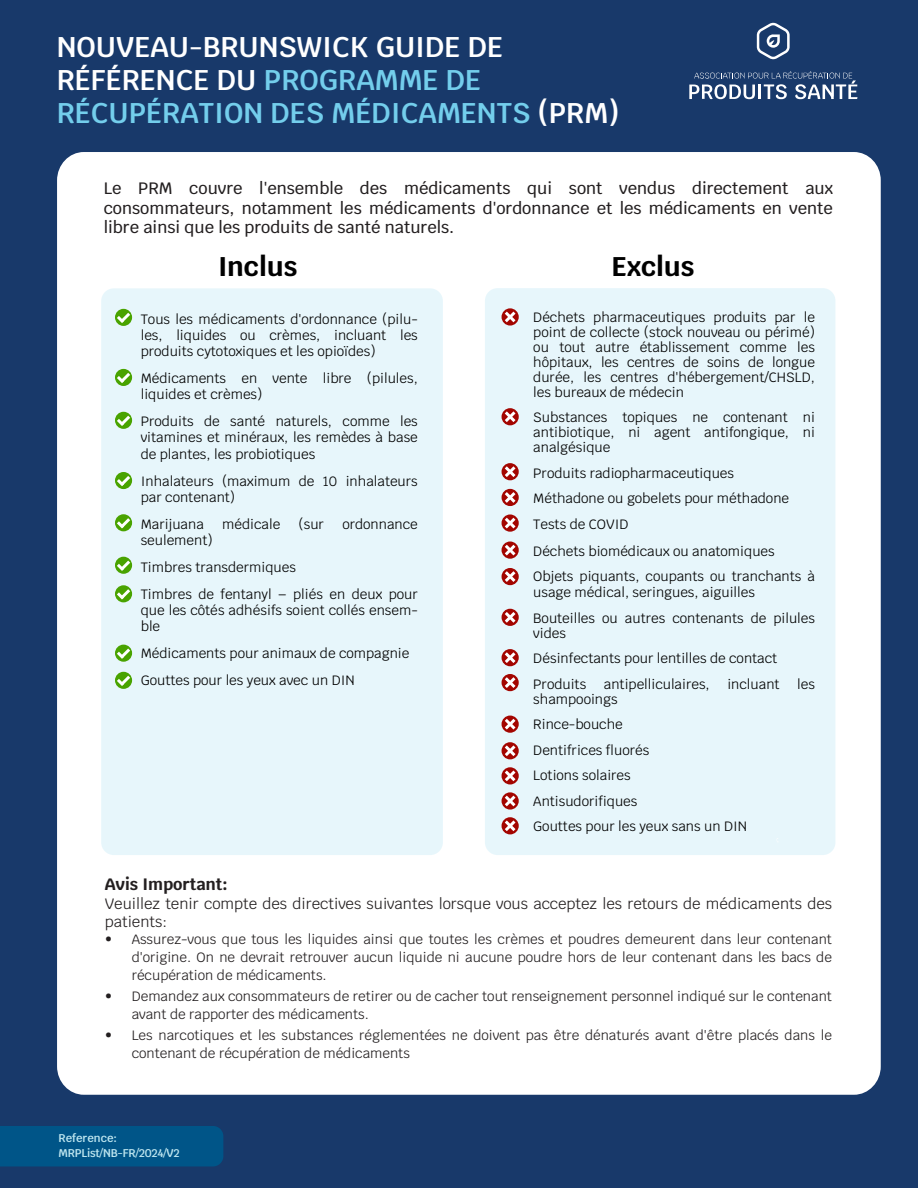
<style>
.page{position:relative;width:918px;height:1188px;background:#18396a}
.page>*{position:absolute;margin:0;border:0;box-sizing:border-box;transform-origin:0 0}
.t1{font:600 28.5px/33px "Krub";color:#fff}
.t2{font:700 27px "Krub";color:#000}
.t3{font:500 16.5px/19.8px "Krub";color:#231f20;text-align:justify}
.t4{font:700 16.5px "Krub";color:#231f20}
.t5{font:15px/18px "Krub";color:#231f20}
.t6{font:13.5px/25.5px "Krub";color:#000}
.t7{font:13.5px/18px "Krub";color:#231f20}
.t8{font:600 11.25px/14.7px "Krub";letter-spacing:-.02em;color:#bde5ef}
.s1{color:#73ceec}
</style>
<div class="page">
<div style="left:57px;top:152px;width:824px;height:943px;background:#fff;border-radius:28px"></div>
<div style="left:101px;top:288px;width:342px;height:567px;background:#e7f6fb;border-radius:13px"></div>
<div style="left:485px;top:288px;width:350px;height:567px;background:#e7f6fb;border-radius:13px"></div>
<svg style="left:757px;top:22px;width:33px;height:37px"></svg>
<svg style="left:689px;top:71px;width:169px;height:28px"></svg>
<div style="left:0;top:1126px;width:223px;height:40px;background:#058"></div>
<div style="left:115px;top:309px;width:17px;height:17px;background:#49a300;border-radius:50%"></div>
<svg style="left:117px;top:313px;width:13px;height:10px"></svg>
<div style="left:115px;top:369px;width:17px;height:17px;background:#49a300;border-radius:50%"></div>
<svg style="left:117px;top:373px;width:13px;height:10px"></svg>
<div style="left:115px;top:412px;width:17px;height:17px;background:#49a300;border-radius:50%"></div>
<svg style="left:117px;top:416px;width:13px;height:10px"></svg>
<div style="left:115px;top:472px;width:17px;height:17px;background:#49a300;border-radius:50%"></div>
<svg style="left:117px;top:476px;width:13px;height:10px"></svg>
<svg style="left:115px;top:514px;width:17px;height:17px"></svg>
<svg style="left:117px;top:518px;width:13px;height:10px"></svg>
<div style="left:115px;top:557px;width:17px;height:17px;background:#49a300;border-radius:50%"></div>
<svg style="left:117px;top:561px;width:13px;height:10px"></svg>
<svg style="left:115px;top:585px;width:17px;height:17px"></svg>
<svg style="left:117px;top:589px;width:13px;height:11px"></svg>
<svg style="left:115px;top:645px;width:17px;height:17px"></svg>
<svg style="left:117px;top:649px;width:13px;height:10px"></svg>
<div style="left:115px;top:672px;width:17px;height:17px;background:#49a300;border-radius:50%"></div>
<svg style="left:117px;top:676px;width:13px;height:10px"></svg>
<svg style="left:502px;top:308px;width:17px;height:18px"></svg>
<svg style="left:505px;top:312px;width:11px;height:10px"></svg>
<div style="left:502px;top:408px;width:17px;height:17px;background:#a30500;border-radius:50%"></div>
<svg style="left:505px;top:411px;width:11px;height:11px"></svg>
<div style="left:502px;top:463px;width:17px;height:17px;background:#a30500;border-radius:50%"></div>
<svg style="left:505px;top:466px;width:11px;height:11px"></svg>
<div style="left:502px;top:489px;width:17px;height:17px;background:#a30500;border-radius:50%"></div>
<svg style="left:505px;top:492px;width:11px;height:11px"></svg>
<svg style="left:502px;top:514px;width:17px;height:18px"></svg>
<svg style="left:505px;top:518px;width:11px;height:10px"></svg>
<svg style="left:502px;top:541px;width:17px;height:18px"></svg>
<svg style="left:505px;top:545px;width:11px;height:10px"></svg>
<div style="left:502px;top:568px;width:17px;height:17px;background:#a30500;border-radius:50%"></div>
<svg style="left:505px;top:571px;width:11px;height:11px"></svg>
<div style="left:502px;top:609px;width:17px;height:17px;background:#a30500;border-radius:50%"></div>
<svg style="left:505px;top:612px;width:11px;height:11px"></svg>
<div style="left:502px;top:649px;width:17px;height:17px;background:#a30500;border-radius:50%"></div>
<svg style="left:505px;top:652px;width:11px;height:11px"></svg>
<div style="left:502px;top:674px;width:17px;height:17px;background:#a30500;border-radius:50%"></div>
<svg style="left:505px;top:677px;width:11px;height:11px"></svg>
<svg style="left:502px;top:716px;width:17px;height:17px"></svg>
<svg style="left:505px;top:719px;width:11px;height:11px"></svg>
<svg style="left:502px;top:742px;width:17px;height:17px"></svg>
<svg style="left:505px;top:745px;width:11px;height:11px"></svg>
<svg style="left:502px;top:767px;width:17px;height:17px"></svg>
<svg style="left:505px;top:771px;width:11px;height:10px"></svg>
<svg style="left:502px;top:792px;width:17px;height:18px"></svg>
<svg style="left:505px;top:796px;width:11px;height:10px"></svg>
<svg style="left:502px;top:817px;width:17px;height:17px"></svg>
<svg style="left:505px;top:820px;width:11px;height:11px"></svg>
<h1 class="t1" style="left:57px;top:31px;width:564px">NOUVEAU-BRUNSWICK GUIDE DE<br>RÉFÉRENCE DU <span class="s1">PROGRAMME DE<br>RÉCUPÉRATION DES MÉDICAMENTS</span> (PRM)</h1>
<p class="t3" style="left:104px;top:178px;width:731px">Le PRM couvre l'ensemble des médicaments qui sont vendus directement aux consommateurs, notamment les médicaments d'ordonnance et les médicaments en vente libre ainsi que les produits de santé naturels.</p>
<h2 class="t2" style="left:218px;top:251px;width:81px">Inclus</h2>
<h2 class="t2" style="left:612px;top:251px;width:84px">Exclus</h2>
<p class="t6" style="left:141px;top:311px;width:279px;line-height:16.2px;text-align:justify">Tous les médicaments d'ordonnance (pilu&shy;les, liquides ou crèmes, incluant les produits cytotoxiques et les opioïdes)</p>
<p class="t6" style="left:141px;top:370px;width:279px;line-height:16.2px">Médicaments en vente libre (pilules, liquides et crèmes)</p>
<p class="t6" style="left:141px;top:413px;width:279px;line-height:16.2px;text-align:justify">Produits de santé naturels, comme les vitamines et minéraux, les remèdes à base de plantes, les probiotiques</p>
<p class="t6" style="left:141px;top:473px;width:279px;line-height:16.2px">Inhalateurs (maximum de 10 inhalateurs par contenant)</p>
<p class="t6" style="left:141px;top:511px;width:65px">Marijuana</p>
<p class="t6" style="left:222px;top:511px;width:59px">médicale</p>
<p class="t6" style="left:299px;top:511px;width:27px">(sur</p>
<p class="t6" style="left:342px;top:511px;width:77px">ordonnance</p>
<p class="t6" style="left:141px;top:527px;width:279px;line-height:27px">seulement)<br>Timbres transdermiques<br>Timbres de fentanyl – pliés en deux pour</p>
<p class="t6" style="left:141px;top:602px;width:279px;line-height:16.2px">que les côtés adhésifs soient collés ensem&shy;ble</p>
<p class="t6" style="left:141px;top:640px;width:270px;line-height:27px">Médicaments pour animaux de compagnie<br>Gouttes pour les yeux avec un DIN</p>
<p class="t6" style="left:533px;top:310px;width:283px;line-height:15px;text-align:justify">Déchets pharmaceutiques produits par le point de collecte (stock nouveau ou périmé) ou tout autre établissement comme les hôpitaux, les centres de soins de longue durée, les centres d'hébergement/CHSLD, les bureaux de médecin</p>
<p class="t6" style="left:533px;top:410px;width:283px;line-height:15px;text-align:justify">Substances topiques ne contenant ni antibiotique, ni agent antifongique, ni analgésique</p>
<p class="t6" style="left:533px;top:460px;width:257px">Produits radiopharmaceutiques<br>Méthadone ou gobelets pour méthadone<br>Tests de COVID</p>
<p class="t6" style="left:533px;top:538px;width:283px">Déchets biomédicaux ou anatomiques<br>Objets piquants, coupants ou tranchants à</p>
<p class="t6" style="left:533px;top:580px;width:283px">usage médical, seringues, aiguilles<br>Bouteilles ou autres contenants de pilules</p>
<p class="t6" style="left:533px;top:620px;width:246px">vides<br>Désinfectants pour lentilles de contact<br>Produits</p>
<p class="t6" style="left:604px;top:671px;width:107px">antipelliculaires,</p>
<p class="t6" style="left:727px;top:671px;width:54px">incluant</p>
<p class="t6" style="left:797px;top:671px;width:19px">les</p>
<p class="t6" style="left:533px;top:686px;width:215px">shampooings<br>Rince-bouche<br>Dentifrices fluorés<br>Lotions solaires<br>Antisudorifiques<br>Gouttes pour les yeux sans un DIN</p>
<p class="t4" style="left:105px;top:875px;width:125px">Avis Important:</p>
<p class="t5" style="left:105px;top:895px;width:729px">Veuillez tenir compte des directives suivantes lorsque vous acceptez les retours de médicaments des patients:</p>
<p class="t7" style="left:132px;top:930px;width:702px;text-align:justify;text-indent:-27px">• Assurez-vous que tous les liquides ainsi que toutes les crèmes et poudres demeurent dans leur contenant d'origine. On ne devrait retrouver aucun liquide ni aucune poudre hors de leur contenant dans les bacs de récupération de médicaments.</p>
<p class="t7" style="left:132px;top:987px;width:702px;text-indent:-27px">• Demandez aux consommateurs de retirer ou de cacher tout renseignement personnel indiqué sur le contenant avant de rapporter des médicaments.</p>
<p class="t7" style="left:132px;top:1026px;width:702px;text-indent:-27px">• Les narcotiques et les substances réglementées ne doivent pas être dénaturés avant d'être placés dans le contenant de récupération de médicaments</p>
<p class="t8" style="left:59px;top:1131px;width:123px">Reference:<br>MRPList/NB-FR/2024/V2</p>
</div>
